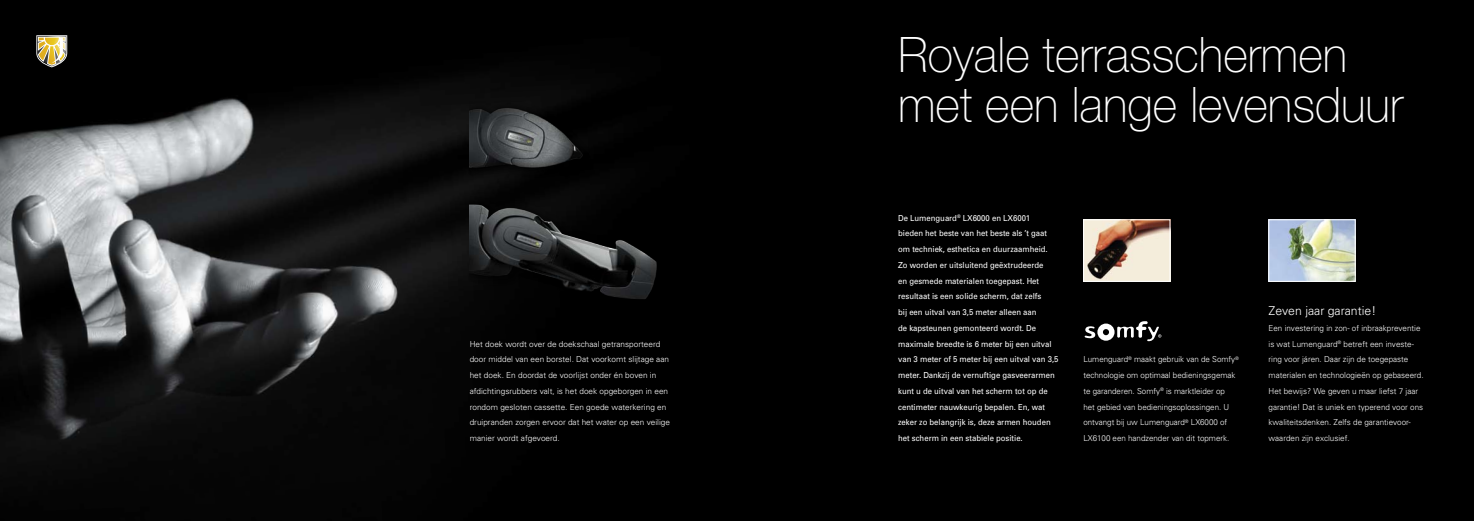
<style>
.page{position:relative;width:1474px;height:521px;background:#fff}
.page>*{position:absolute;margin:0;border:0;box-sizing:border-box;transform-origin:0 0}
.t1{font:100 49px/50.3px "Helvetica Neue LT Std";color:#fff;scale:.96 1}
.t2{font:300 12.25px "Univers";color:#fff}
.t3{font:8.31px/15.8px "Univers";color:#fff;scale:.93 1}
.t4{font:300 8.22px/15.8px "Univers";color:#fff}
</style>
<div class="page">
<div style="left:0;top:0;width:1473px;height:521px;background:#000"></div>
<img style="left:0;top:82px;width:561px;height:392px">
<svg style="left:36px;top:35px;width:32px;height:33px"></svg>
<div style="left:469px;top:204px;width:238px;height:151px;background:#000"></div>
<img style="left:469px;top:246px;width:188px;height:53px">
<div style="left:469px;top:107px;width:227px;height:139px;background:#000;opacity:.31"></div>
<div style="left:469px;top:99px;width:139px;height:98px;background:#000"></div>
<img style="left:469px;top:92px;width:114px;height:97px">
<img style="left:1270px;top:222px;width:83px;height:58px">
<div style="left:1268px;top:220px;width:87px;height:62px;border:1px solid #fff"></div>
<img style="left:1085px;top:222px;width:83px;height:58px">
<div style="left:1083px;top:220px;width:87px;height:62px;border:1px solid #fff"></div>
<svg style="left:1084px;top:321px;width:77px;height:20px"></svg>
<p class="t4" style="left:469px;top:335px;width:202px">Het doek wordt over de doekschaal getransporteerd door middel van een borstel. Dat voorkomt slijtage aan het doek. En doordat de voorlijst onder én boven in afdichtingsrubbers valt, is het doek opgeborgen in een rondom gesloten cassette. Een goede waterkering en druipranden zorgen ervoor dat het water op een veilige manier wordt afgevoerd.</p>
<h1 class="t1" style="left:898px;top:29px;width:527px">Royale terrasschermen met een lange levensduur</h1>
<p class="t3" style="left:898px;top:210px;width:174px">De Lumenguard<sup>®</sup> LX6000 en LX6001<br>bieden het beste van het beste als ’t gaat om techniek, esthetica en duurzaamheid.<br>Zo worden er uitsluitend geëxtrudeerde<br>en gesmede materialen toegepast. Het resultaat is een solide scherm, dat zelfs<br>bij een uitval van 3,5 meter alleen aan<br>de kapsteunen gemonteerd wordt. De maximale breedte is 6 meter bij een uitval van 3 meter of 5 meter bij een uitval van 3,5 meter. Dankzij de vernuftige gasveerarmen kunt u de uitval van het scherm tot op de centimeter nauwkeurig bepalen. En, wat zeker zo belangrijk is, deze armen houden het scherm in een stabiele positie.</p>
<p class="t4" style="left:1083px;top:351px;width:157px">Lumenguard<sup>®</sup> maakt gebruik van de Somfy<sup>® </sup>technologie om optimaal bedieningsgemak te garanderen. Somfy<sup>®</sup> is marktleider op<br>het gebied van bedieningsoplossingen. U ontvangt bij uw Lumenguard<sup>®</sup> LX6000 of LX6100 een handzender van dit topmerk.</p>
<h2 class="t2" style="left:1268px;top:303px;width:109px">Zeven jaar garantie!</h2>
<p class="t4" style="left:1268px;top:320px;width:157px">Een investering in zon- of inbraakpreventie is wat Lumenguard<sup>®</sup> betreft een investe&shy;ring voor járen. Daar zijn de toegepaste materialen en technologieën op gebaseerd.<br>Het bewijs? We geven u maar liefst 7 jaar garantie! Dat is uniek en typerend voor ons kwaliteitsdenken. Zelfs de garantievoor&shy;waarden zijn exclusief.</p>
</div>
